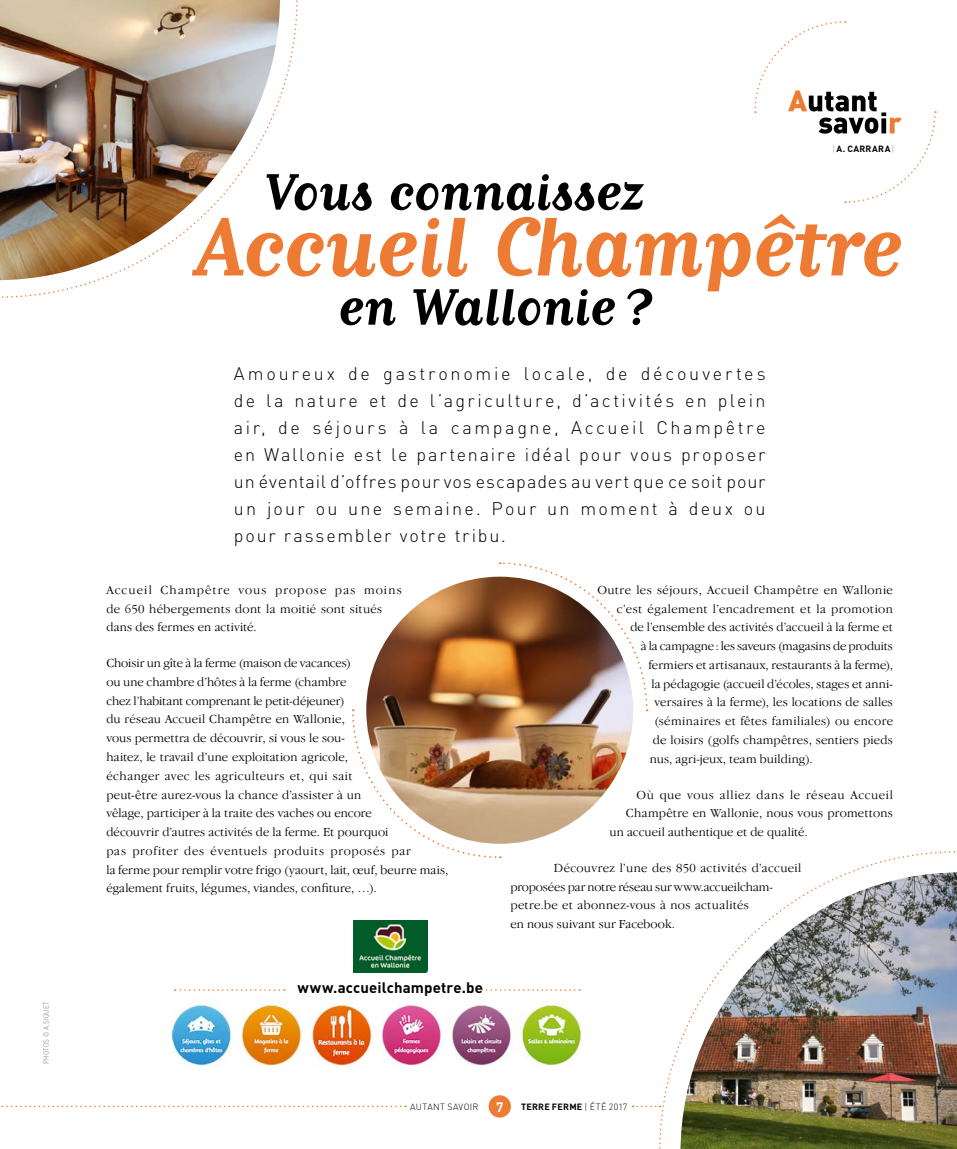
<style>
.page{position:relative;width:957px;height:1149px;background:#fff}
.page>*{position:absolute;margin:0;border:0;box-sizing:border-box;transform-origin:0 0}
.t1{font:700 97.5px "Matrix Script";color:#ee7b34}
.t2{font:700 60px "Matrix Script";color:#000}
.t3{font:300 18px/27px "DIN";letter-spacing:.12em;color:#000;text-align:justify}
.t4{font:700 15px "DIN";letter-spacing:.01em;color:#000}
.t5{font:700 13.5px "DIN";color:#fff}
.t6{font:300 12.75px/18.8px "Garamond IT Cby BT";letter-spacing:.015em;color:#000}
.t7{font:300 12.75px "Garamond IT Cby BT";letter-spacing:.035em;color:#000}
.t8{font:300 12.75px "Garamond IT Cby BT";letter-spacing:-.005em;color:#000}
.t9{font:300 12.75px "Garamond IT Cby BT";letter-spacing:.05em;color:#000}
.t10{font:700 9px "DIN";letter-spacing:.03em;color:#000}
.t11{font:300 9px "DIN";letter-spacing:.035em;color:#000}
.t12{font:7.5px "DIN";letter-spacing:.03em;color:#98989c;scale:.85 1}
.s1{font-weight:300;color:#ee7b34}
.s2{font-weight:300}
</style>
<div class="page">
<div style="left:488px;top:1094px;width:23px;height:23px;background:#ee7b34;border-radius:50%"></div>
<svg style="left:2px;top:1105px;width:404px;height:1px"></svg>
<svg style="left:352px;top:562px;width:296px;height:296px"></svg>
<img style="left:366px;top:576px;width:267px;height:267px;border-radius:50%">
<img style="left:353px;top:920px;width:74px;height:52px">
<svg style="left:174px;top:989px;width:111px;height:1px"></svg>
<svg style="left:476px;top:989px;width:104px;height:1px"></svg>
<img style="left:170px;top:996px;width:412px;height:70px">
<img style="left:0;top:0;width:280px;height:280px">
<img style="left:680px;top:872px;width:277px;height:276px">
<svg style="left:754px;top:21px;width:182px;height:182px"></svg>
<p class="t12" style="left:44px;top:1063px;width:75px;rotate:-90deg">PHOTOS © A.SIQUET</p>
<h2 class="t2" style="left:264px;top:173px;width:380px">Vous connaissez</h2>
<p class="t10" style="left:832px;top:145px;width:63px"><span class="s1">|</span> A. CARRARA <span class="s1">|</span></p>
<h1 class="t1" style="left:195px;top:216px;width:708px">Accueil Champêtre</h1>
<h2 class="t2" style="left:338px;top:288px;width:315px">en Wallonie ?</h2>
<p class="t3" style="left:234px;top:361px;width:533px">Amoureux de gastronomie locale, de découvertes de la nature et de l’agriculture, d’activités en plein air, de séjours à la campagne, Accueil Champêtre en Wallonie est le partenaire idéal pour vous proposer un éventail d’offres pour vos escapades au vert que ce soit pour un jour ou une semaine. Pour un moment à deux ou pour rassembler votre tribu.</p>
<p class="t6" style="left:106px;top:581px;width:297px">Accueil Champêtre vous propose pas moins de 650 hébergements dont la moitié sont situés dans des fermes en activité.</p>
<p class="t6" style="left:106px;top:654px;width:343px">Choisir un gîte à la ferme (maison de vacances)<br>ou une chambre d’hôtes à la ferme (chambre<br>chez l’habitant comprenant le petit-déjeuner)<br>du réseau Accueil Champêtre en Wallonie,<br>vous permettra de découvrir, si vous le sou-<br>haitez, le travail d’une exploitation agricole,<br>échanger avec les agriculteurs et, qui sait<br>peut-être aurez-vous la chance d’assister à un<br>vêlage, participer à la traite des vaches ou encore<br>découvrir d’autres activités de la ferme. Et pourquoi<br>pas profiter des éventuels produits proposés par<br>la ferme pour remplir votre frigo (yaourt, lait, œuf, beurre mais, également fruits, légumes, viandes, confiture, …).</p>
<p class="t4" style="left:297px;top:982px;width:187px">www.accueilchampetre.be</p>
<p class="t7" style="left:597px;top:584px;width:297px">Outre les séjours, Accueil Champêtre en Wallonie</p>
<p class="t6" style="left:617px;top:600px;width:278px">c’est également l’encadrement et la promotion</p>
<p class="t6" style="left:630px;top:618px;width:264px">de l’ensemble des activités d’accueil à la ferme et</p>
<p class="t8" style="left:641px;top:640px;width:253px">à la campagne : les saveurs (magasins de produits</p>
<p class="t6" style="left:648px;top:656px;width:246px">fermiers et artisanaux, restaurants à la ferme),</p>
<p class="t6" style="left:651px;top:675px;width:243px">la pédagogie (accueil d’écoles, stages et anni-</p>
<p class="t6" style="left:654px;top:693px;width:240px">versaires à la ferme), les locations de salles</p>
<p class="t6" style="left:654px;top:712px;width:240px">(séminaires et fêtes familiales) ou encore</p>
<p class="t6" style="left:653px;top:731px;width:242px">de loisirs (golfs champêtres, sentiers pieds</p>
<p class="t6" style="left:650px;top:750px;width:164px">nus, agri-jeux, team building).</p>
<p class="t9" style="left:636px;top:789px;width:258px">Où que vous alliez dans le réseau Accueil</p>
<p class="t6" style="left:626px;top:804px;width:268px">Champêtre en Wallonie, nous vous promettons</p>
<p class="t6" style="left:609px;top:823px;width:200px">un accueil authentique et de qualité.</p>
<p class="t6" style="left:510px;top:859px;width:292px;text-indent:44px">Découvrez l’une des 850 activités d’accueil proposées par notre réseau sur www.accueilcham&shy;petre.be et abonnez-vous à nos actualités<br>en nous suivant sur Facebook.</p>
<p class="t11" style="left:410px;top:1103px;width:70px">AUTANT SAVOIR</p>
<p class="t10" style="left:521px;top:1103px;width:108px">TERRE FERME <span class="s2">| ÉTÉ 2017</span></p>
<p class="t5" style="left:496px;top:1102px;width:9px">7</p>
</div>
